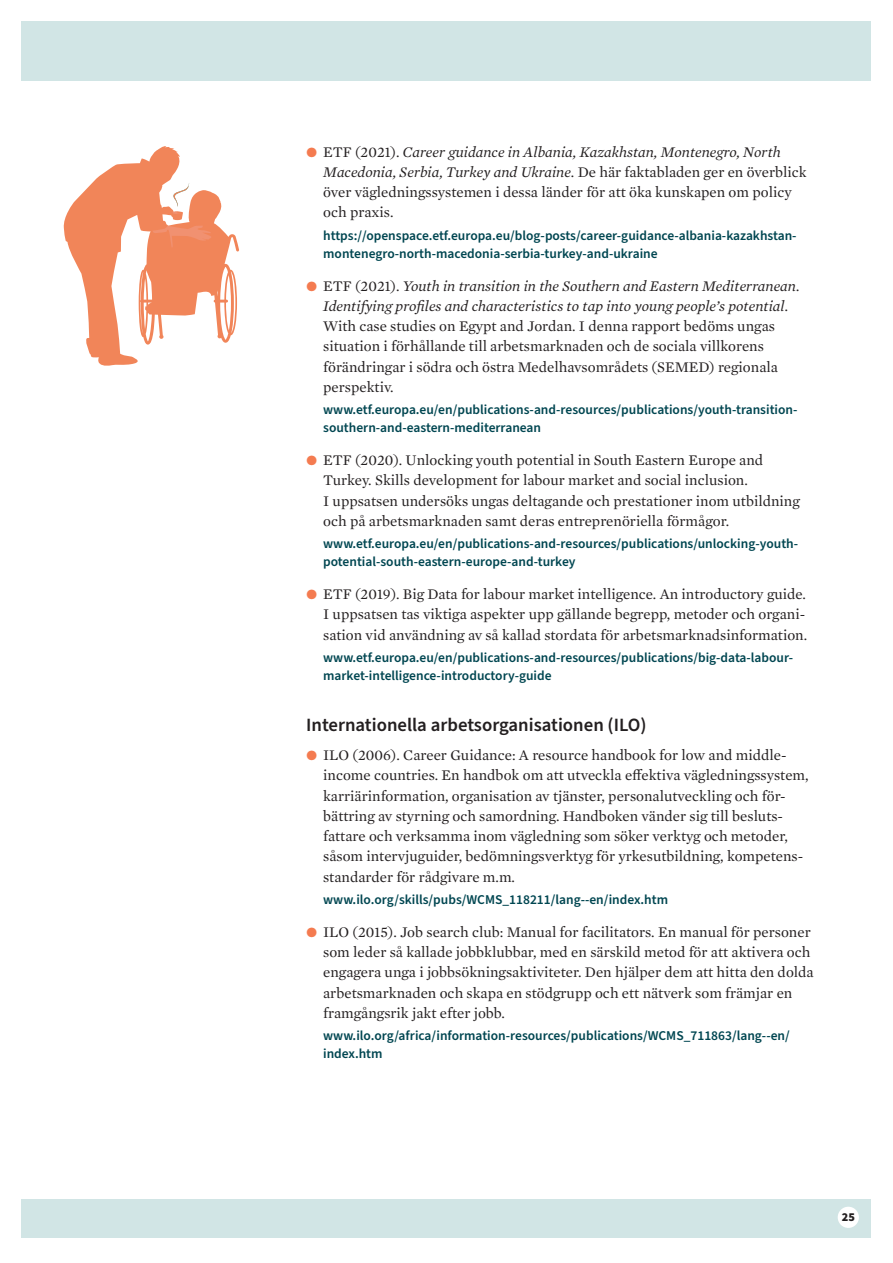
<style>
.page{position:relative;width:893px;height:1263px;background:#fff}
.page>*{position:absolute;margin:0;border:0;box-sizing:border-box;transform-origin:0 0}
.t1{font:600 18.75px "Source Sans Pro";color:#231f20}
.t2{font:15px/20.2px "Mercury Text G1";color:#231f20}
.Länk{font:600 13.5px/18px "Source Sans Pro";color:#004651}
.t3{font:900 12.15px "Source Sans Pro";color:#231f20}
.s1{color:#f47b50}
.s2{font-style:italic}
</style>
<div class="page">
<div style="left:21px;top:1199px;width:849px;height:38px;background:#d1e5e5"></div>
<div style="left:838px;top:1207px;width:21px;height:21px;background:#fff;border-radius:50%"></div>
<div style="left:21px;top:21px;width:849px;height:60px;background:#d1e5e5"></div>
<svg style="left:63px;top:146px;width:176px;height:220px"></svg>
<p class="t2" style="left:323px;top:141px;width:485px;text-indent:-17px"><span class="s1">ș</span> ETF (2021). <span class="s2">Career guidance in Albania, Kazakhstan, Montenegro, North Macedonia, Serbia, Turkey and Ukraine</span>. De här faktabladen ger en överblick över vägledningssystemen i dessa länder för att öka kunskapen om policy och praxis.</p>
<p class="Länk" style="left:323px;top:227px;width:475px">https://openspace.etf.europa.eu/blog-posts/career-guidance-albania-kazakhstan&shy;montenegro-north-macedonia-serbia-turkey-and-ukraine</p>
<p class="t2" style="left:323px;top:275px;width:478px;text-indent:-17px"><span class="s1">ș</span> ETF (2021). <span class="s2">Youth in transition in the Southern and Eastern Mediterranean.<br>Identifying profiles and characteristics to tap into young people’s potential.<br></span>With case studies on Egypt and Jordan. I denna rapport bedöms ungas situation i förhållande till arbetsmarknaden och de sociala villkorens förändringar i södra och östra Medelhavsområdets (SEMED) regionala perspektiv.</p>
<p class="Länk" style="left:323px;top:401px;width:476px">www.etf.europa.eu/en/publications-and-resources/publications/youth-transition&shy;southern-and-eastern-mediterranean</p>
<p class="t2" style="left:323px;top:449px;width:478px;text-indent:-17px"><span class="s1">ș</span> ETF (2020). Unlocking youth potential in South Eastern Europe and Turkey. Skills development for labour market and social inclusion.<br>I uppsatsen undersöks ungas deltagande och prestationer inom utbildning och på arbetsmarknaden samt deras entreprenöriella förmågor.</p>
<p class="Länk" style="left:323px;top:535px;width:476px">www.etf.europa.eu/en/publications-and-resources/publications/unlocking-youth&shy;potential-south-eastern-europe-and-turkey</p>
<p class="t2" style="left:323px;top:583px;width:486px;text-indent:-17px"><span class="s1">ș</span> ETF (2019). Big Data for labour market intelligence. An introductory guide.<br>I uppsatsen tas viktiga aspekter upp gällande begrepp, metoder och organi&shy;sation vid användning av så kallad stordata för arbetsmarknadsinformation.</p>
<p class="Länk" style="left:323px;top:649px;width:472px">www.etf.europa.eu/en/publications-and-resources/publications/big-data-labour&shy;market-intelligence-introductory-guide</p>
<h3 class="t1" style="left:306px;top:713px;width:342px">Internationella arbetsorganisationen (ILO)</h3>
<p class="t2" style="left:323px;top:744px;width:487px;text-indent:-17px"><span class="s1">ș</span> ILO (2006). Career Guidance: A resource handbook for low and middle&shy;income countries. En handbok om att utveckla effektiva vägledningssystem, karriärinformation, organisation av tjänster, personalutveckling och för&shy;bättring av styrning och samordning. Handboken vänder sig till besluts&shy;fattare och verksamma inom vägledning som söker verktyg och metoder, såsom intervjuguider, bedömningsverktyg för yrkesutbildning, kompetens&shy;standarder för rådgivare m.m.</p>
<p class="Länk" style="left:323px;top:891px;width:346px">www.ilo.org/skills/pubs/WCMS_118211/lang--en/index.htm</p>
<p class="t2" style="left:323px;top:921px;width:492px;text-indent:-17px"><span class="s1">ș</span> ILO (2015). Job search club: Manual for facilitators. En manual för personer som leder så kallade jobbklubbar, med en särskild metod för att aktivera och engagera unga i jobbsökningsaktiviteter. Den hjälper dem att hitta den dolda arbetsmarknaden och skapa en stödgrupp och ett nätverk som främjar en framgångsrik jakt efter jobb.</p>
<p class="Länk" style="left:323px;top:1027px;width:468px">www.ilo.org/africa/information-resources/publications/WCMS_711863/lang--en/ index.htm</p>
<p class="t3" style="left:842px;top:1208px;width:15px">25</p>
</div>
